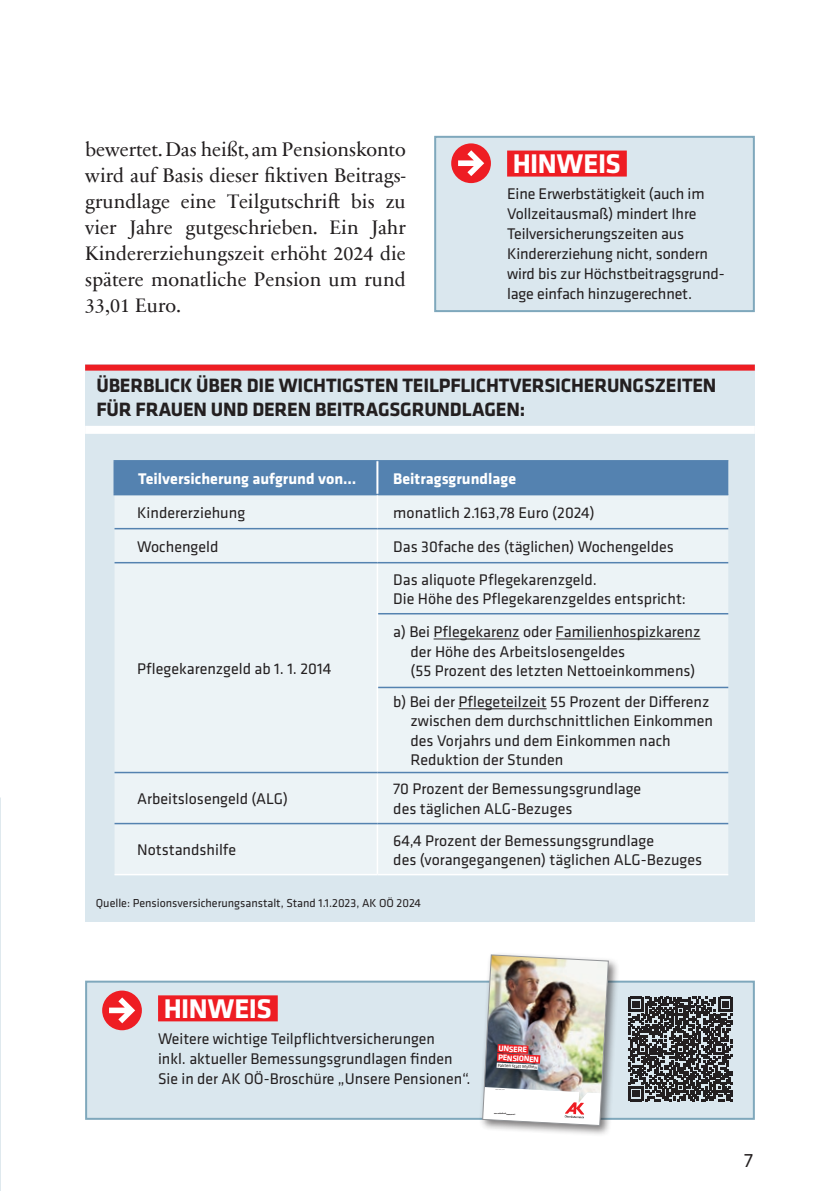
<style>
.page{position:relative;width:840px;height:1191px;background:#fff}
.page>*{position:absolute;margin:0;border:0;box-sizing:border-box;transform-origin:0 0}
.t1{font:700 28px "Klavika Basic";letter-spacing:-.02em;color:#fff}
.t2{font:20px/26px "Sabon Next Com";color:#231f20;text-align:justify}
.t3{font:700 20px/24px "Klavika Basic";letter-spacing:-.01em;color:#231f20}
.t4{font:20px "Klavika Basic";color:#231f20}
.t5{font:16px/19.2px "Klavika Basic";color:#231f20}
.t6{font:700 16px "Klavika Basic";color:#fff}
.t7{font:12px "Klavika Basic";color:#231f20}
.t8{font:700 8.2px/9px "Klavika Basic";color:#fff}
.t9{font:4.8px "Klavika Basic";color:#231f20}
.t10{font:700 2.2px "Klavika Basic";color:#231f20}
</style>
<div class="page">
<img style="left:0;top:797px;width:1px;height:394px">
<div style="left:435px;top:137px;width:318px;height:174px;background:#dae7ee"></div>
<div style="left:507px;top:151px;width:119px;height:26px;background:#ee1d23"></div>
<div style="left:434px;top:136px;width:320px;height:176px;border:2px solid #7fa8bc"></div>
<div style="left:451px;top:143px;width:39px;height:40px;background:#ee1d23;border-radius:50%"></div>
<svg style="left:458px;top:150px;width:26px;height:26px"></svg>
<div style="left:85px;top:364px;width:669px;height:557px;background:#dae7ee"></div>
<div style="left:85px;top:364px;width:669px;height:6px;background:#ee1d23"></div>
<div style="left:85px;top:426px;width:669px;height:8px;background:#fff"></div>
<div style="left:115px;top:461px;width:613px;height:33px;background:#5482b0"></div>
<div style="left:114px;top:495px;width:614px;height:379px;background:#ecf3f6"></div>
<hr style="left:376px;top:461px;width:2px;height:33px;background:#fff">
<hr style="left:113px;top:460px;width:264px;height:1px;background:#5482b0">
<hr style="left:377px;top:460px;width:351px;height:1px;background:#5482b0">
<hr style="left:113px;top:461px;width:2px;height:33px;background:#5482b0">
<hr style="left:113px;top:494px;width:264px;height:1px;background:#5482b0">
<hr style="left:377px;top:494px;width:351px;height:1px;background:#5482b0">
<hr style="left:114px;top:874px;width:263px;height:1px;background:#fff">
<hr style="left:377px;top:874px;width:351px;height:1px;background:#fff">
<hr style="left:376px;top:495px;width:2px;height:33px;background:#fff">
<hr style="left:376px;top:529px;width:2px;height:33px;background:#fff">
<hr style="left:376px;top:563px;width:2px;height:51px;background:#fff">
<hr style="left:376px;top:614px;width:2px;height:73px;background:#fff">
<hr style="left:376px;top:687px;width:2px;height:84px;background:#fff">
<hr style="left:376px;top:773px;width:2px;height:50px;background:#fff">
<hr style="left:376px;top:824px;width:2px;height:50px;background:#fff">
<hr style="left:114px;top:528px;width:263px;height:1px;background:#5482b0">
<hr style="left:377px;top:528px;width:351px;height:1px;background:#5482b0">
<hr style="left:114px;top:562px;width:263px;height:1px;background:#5482b0">
<hr style="left:377px;top:562px;width:351px;height:1px;background:#5482b0">
<hr style="left:378px;top:613px;width:350px;height:1px;background:#5482b0">
<hr style="left:378px;top:686px;width:350px;height:2px;background:#5482b0">
<hr style="left:114px;top:771px;width:263px;height:2px;background:#5482b0">
<hr style="left:377px;top:771px;width:351px;height:2px;background:#5482b0">
<hr style="left:114px;top:823px;width:263px;height:1px;background:#5482b0">
<hr style="left:377px;top:823px;width:351px;height:1px;background:#5482b0">
<hr style="left:433px;top:638px;width:86px;height:1px;background:#231f20">
<hr style="left:555px;top:638px;width:145px;height:1px;background:#231f20">
<hr style="left:458px;top:708px;width:88px;height:1px;background:#231f20">
<div style="left:86px;top:981px;width:667px;height:137px;background:#dae7ee"></div>
<div style="left:158px;top:995px;width:119px;height:26px;background:#ee1d23"></div>
<div style="left:85px;top:980px;width:669px;height:139px;border:2px solid #7fa8bc"></div>
<div style="left:102px;top:990px;width:40px;height:40px;background:#ee1d23;border-radius:50%"></div>
<svg style="left:109px;top:997px;width:26px;height:26px"></svg>
<svg style="left:628px;top:997px;width:104px;height:104px"></svg>
<div style="left:479px;top:951px;width:140px;height:186px;background:#231f20;opacity:.6"></div>
<img style="left:481px;top:954px;width:127px;height:172px">
<p class="t2" style="left:85px;top:135px;width:322px">bewertet. Das heißt, am Pensionskonto wird auf Basis dieser fiktiven Beitrags&shy;grundlage eine Teilgutschrift bis zu vier Jahre gutgeschrieben. Ein Jahr Kindererziehungszeit erhöht 2024 die spätere monatliche Pension um rund 33,01 Euro.</p>
<h1 class="t1" style="left:512px;top:143px;width:109px">HINWEIS</h1>
<p class="t5" style="left:507px;top:183px;width:219px;line-height:20px">Eine Erwerbstätigkeit (auch im<br>Vollzeitausmaß) mindert Ihre<br>Teilversicherungszeiten aus<br>Kindererziehung nicht, sondern wird bis zur Höchstbeitragsgrund&shy;lage einfach hinzugerechnet.</p>
<p class="t3" style="left:96px;top:373px;width:621px">ÜBERBLICK ÜBER DIE WICHTIGSTEN TEILPFLICHTVERSICHERUNGSZEITEN<br>FÜR FRAUEN UND DEREN BEITRAGSGRUNDLAGEN:</p>
<p class="t6" style="left:138px;top:466px;width:219px">Teilversicherung aufgrund von…</p>
<p class="t6" style="left:393px;top:466px;width:124px">Beitragsgrundlage</p>
<p class="t5" style="left:137px;top:502px;width:109px">Kindererziehung</p>
<p class="t5" style="left:393px;top:502px;width:203px">monatlich 2.163,78 Euro (2024)</p>
<p class="t5" style="left:137px;top:536px;width:83px">Wochengeld</p>
<p class="t5" style="left:393px;top:536px;width:282px">Das 30fache des (täglichen) Wochengeldes</p>
<p class="t5" style="left:137px;top:658px;width:195px">Pflegekarenzgeld ab 1. 1. 2014</p>
<p class="t5" style="left:393px;top:569px;width:294px">Das aliquote Pflegekarenzgeld.<br>Die Höhe des Pflegekarenzgeldes entspricht:</p>
<p class="t5" style="left:410px;top:622px;width:291px;text-indent:-17px">a) Bei Pflegekarenz oder Familienhospizkarenz der Höhe des Arbeitslosengeldes<br>(55 Prozent des letzten Nettoeinkommens)</p>
<p class="t5" style="left:410px;top:692px;width:304px;text-indent:-17px">b) Bei der Pflegeteilzeit 55 Prozent der Differenz zwischen dem durchschnittlichen Einkommen des Vorjahrs und dem Einkommen nach Reduktion der Stunden</p>
<p class="t5" style="left:137px;top:788px;width:152px">Arbeitslosengeld (ALG)</p>
<p class="t5" style="left:393px;top:779px;width:249px">70 Prozent der Bemessungsgrundlage des täglichen ALG-Bezuges</p>
<p class="t5" style="left:137px;top:839px;width:100px">Notstandshilfe</p>
<p class="t5" style="left:393px;top:830px;width:310px">64,4 Prozent der Bemessungsgrundlage<br>des (vorangegangenen) täglichen ALG-Bezuges</p>
<p class="t7" style="left:96px;top:895px;width:326px">Quelle: Pensionsversicherungsanstalt, Stand 1.1.2023, AK OÖ 2024</p>
<h1 class="t1" style="left:164px;top:988px;width:109px">HINWEIS</h1>
<p class="t5" style="left:158px;top:1027px;width:313px;line-height:20px">Weitere wichtige Teilpflichtversicherungen<br>inkl. aktueller Bemessungsgrundlagen finden<br>Sie in der AK OÖ-Broschüre „Unsere Pensionen“.</p>
<p class="t8" style="left:498px;top:1043px;width:42px;rotate:3deg">UNSERE<br>PENSIONEN</p>
<p class="t9" style="left:497px;top:1062px;width:41px;rotate:3deg">Fakten statt Mythen</p>
<p class="t10" style="left:494px;top:1111px;width:23px;rotate:3deg">ooe.arbeiterkammer.at</p>
<p class="t4" style="left:743px;top:1147px;width:10px">7</p>
</div>
